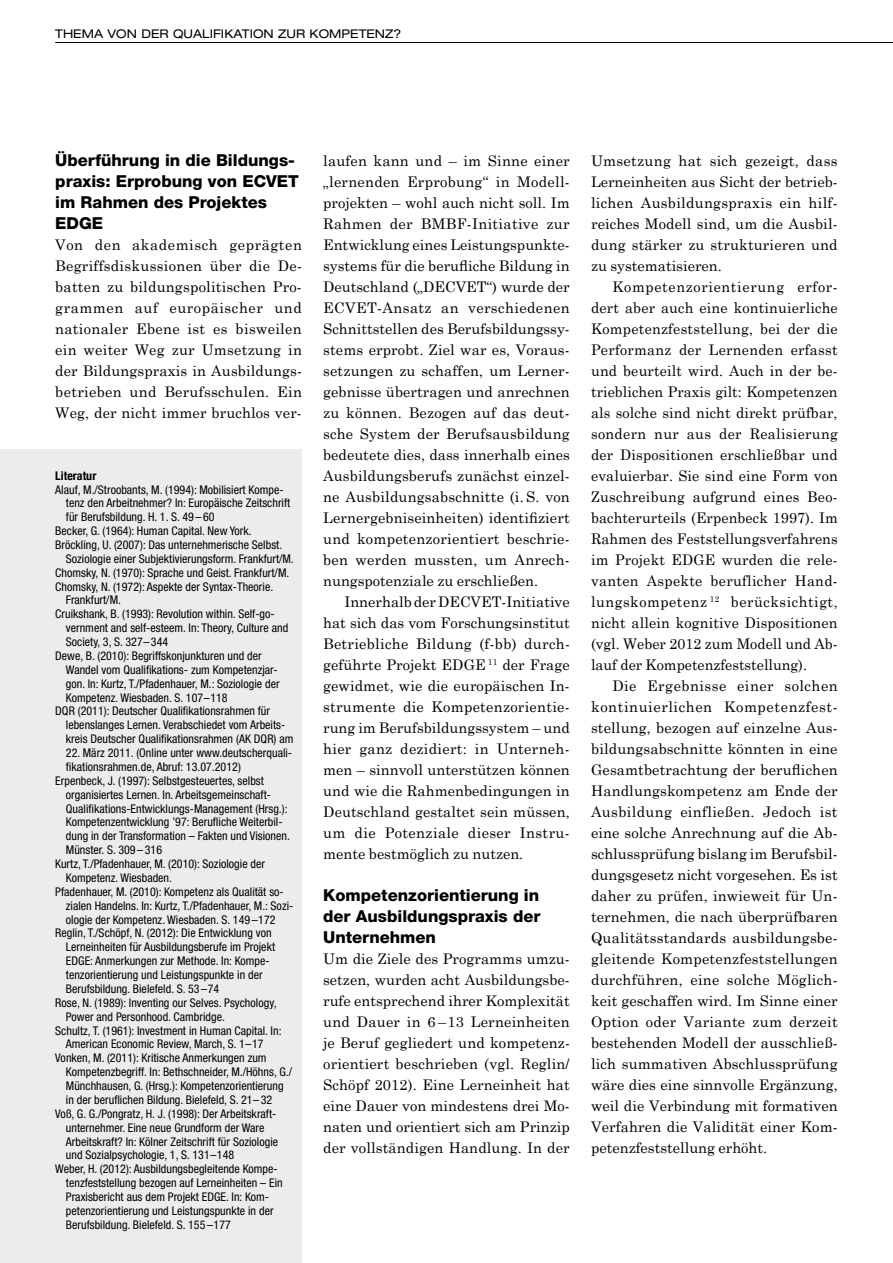
<style>
.page{position:relative;width:893px;height:1263px;background:#fff}
.page>*{position:absolute;margin:0;border:0;box-sizing:border-box;transform-origin:0 0}
.t1{font:800 16.5px/21px "Helvetica Neue";color:#000}
.t2{font:14.7px/21px "Century Schoolbook";letter-spacing:.005em;color:#000;text-align:justify}
.t3{font:condensed 12px "Helvetica Neue";color:#000}
.t4{font:expanded 12px "Helvetica Neue";color:#000}
.t5{font:700 condensed 12px "Helvetica Neue";color:#000}
</style>
<div class="page">
<hr style="left:55px;top:42px;width:838px;height:1px;background:#000">
<div style="left:0;top:449px;width:302px;height:814px;background:#ececec"></div>
<p class="t4" style="left:55px;top:27px;width:348px">THEMA VON DER QUALIFIKATION ZUR KOMPETENZ?</p>
<p class="t1" style="left:55px;top:149px;width:245px">Überführung in die Bildungs&shy;praxis: Erprobung von ECVET im Rahmen des Projektes<br>EDGE</p>
<p class="t2" style="left:55px;top:234px;width:248px">Von den akademisch geprägten Begriffsdiskussionen über die De&shy;batten zu bildungspolitischen Pro&shy;grammen auf europäischer und nationaler Ebene ist es bisweilen ein weiter Weg zur Umsetzung in der Bildungspraxis in Ausbildungs&shy;betrieben und Berufsschulen. Ein Weg, der nicht immer bruchlos ver-</p>
<p class="t5" style="left:55px;top:468px;width:43px">Literatur</p>
<p class="t3" style="left:55px;top:482px;width:230px">Alauf, M./Stroobants, M. (1994): Mobilisiert Kompe-</p>
<p class="t3" style="left:66px;top:496px;width:226px">tenz den Arbeitnehmer? In: Europäische Zeitschrift</p>
<p class="t3" style="left:66px;top:510px;width:150px">für Berufsbildung. H. 1. S. 49 – 60</p>
<p class="t3" style="left:55px;top:524px;width:198px">Becker, G. (1964): Human Capital. New York.</p>
<p class="t3" style="left:55px;top:538px;width:228px">Bröckling, U. (2007): Das unternehmerische Selbst.</p>
<p class="t3" style="left:66px;top:552px;width:229px">Soziologie einer Subjektivierungsform. Frankfurt/M.</p>
<p class="t3" style="left:55px;top:565px;width:236px">Chomsky, N. (1970): Sprache und Geist. Frankfurt/M.</p>
<p class="t3" style="left:55px;top:579px;width:219px">Chomsky, N. (1972): Aspekte der Syntax-Theorie.</p>
<p class="t3" style="left:66px;top:593px;width:57px">Frankfurt/M.</p>
<p class="t3" style="left:55px;top:607px;width:221px">Cruikshank, B. (1993): Revolution within. Self-go-</p>
<p class="t3" style="left:66px;top:621px;width:224px">vernment and self-esteem. In: Theory, Culture and</p>
<p class="t3" style="left:66px;top:635px;width:104px">Society, 3, S. 327– 344</p>
<p class="t3" style="left:55px;top:649px;width:208px">Dewe, B. (2010): Begriffskonjunkturen und der</p>
<p class="t3" style="left:66px;top:663px;width:213px">Wandel vom Qualifikations- zum Kompetenzjar-</p>
<p class="t3" style="left:66px;top:676px;width:215px">gon. In: Kurtz, T./Pfadenhauer, M.: Soziologie der</p>
<p class="t3" style="left:66px;top:690px;width:163px">Kompetenz. Wiesbaden. S. 107–118</p>
<p class="t3" style="left:55px;top:704px;width:216px">DQR (2011): Deutscher Qualifikationsrahmen für</p>
<p class="t3" style="left:66px;top:718px;width:221px">lebenslanges Lernen. Verabschiedet vom Arbeits-</p>
<p class="t3" style="left:66px;top:732px;width:229px">kreis Deutscher Qualifikationsrahmen (AK DQR) am</p>
<p class="t3" style="left:66px;top:746px;width:228px">22. März 2011. (Online unter www.deutscherquali-</p>
<p class="t3" style="left:66px;top:760px;width:176px">fikationsrahmen.de, Abruf: 13.07.2012)</p>
<p class="t3" style="left:55px;top:774px;width:210px">Erpenbeck, J. (1997): Selbstgesteuertes, selbst</p>
<p class="t3" style="left:66px;top:787px;width:207px">organisiertes Lernen. In. Arbeitsgemeinschaft-</p>
<p class="t3" style="left:66px;top:801px;width:223px">Qualifikations-Entwicklungs-Management (Hrsg.):</p>
<p class="t3" style="left:66px;top:815px;width:218px">Kompetenzentwicklung ’97: Berufliche Weiterbil-</p>
<p class="t3" style="left:66px;top:829px;width:225px">dung in der Transformation – Fakten und Visionen.</p>
<p class="t3" style="left:66px;top:843px;width:98px">Münster. S. 309 – 316</p>
<p class="t3" style="left:55px;top:857px;width:211px">Kurtz, T./Pfadenhauer, M. (2010): Soziologie der</p>
<p class="t3" style="left:66px;top:871px;width:108px">Kompetenz. Wiesbaden.</p>
<p class="t3" style="left:55px;top:885px;width:230px">Pfadenhauer, M. (2010): Kompetenz als Qualität so-</p>
<p class="t3" style="left:66px;top:898px;width:229px">zialen Handelns. In: Kurtz, T./Pfadenhauer, M.: Sozi-</p>
<p class="t3" style="left:66px;top:912px;width:211px">ologie der Kompetenz. Wiesbaden. S. 149 –172</p>
<p class="t3" style="left:55px;top:926px;width:218px">Reglin, T./Schöpf, N. (2012): Die Entwicklung von</p>
<p class="t3" style="left:66px;top:940px;width:211px">Lerneinheiten für Ausbildungsberufe im Projekt</p>
<p class="t3" style="left:66px;top:954px;width:205px">EDGE: Anmerkungen zur Methode. In: Kompe-</p>
<p class="t3" style="left:66px;top:968px;width:198px">tenzorientierung und Leistungspunkte in der</p>
<p class="t3" style="left:66px;top:982px;width:155px">Berufsbildung. Bielefeld. S. 53 –74</p>
<p class="t3" style="left:55px;top:996px;width:223px">Rose, N. (1989): Inventing our Selves. Psychology,</p>
<p class="t3" style="left:66px;top:1009px;width:160px">Power and Personhood. Cambridge.</p>
<p class="t3" style="left:55px;top:1023px;width:228px">Schultz, T. (1961): Investment in Human Capital. In:</p>
<p class="t3" style="left:66px;top:1037px;width:199px">American Economic Review, March, S. 1–17</p>
<p class="t3" style="left:55px;top:1051px;width:213px">Vonken, M. (2011): Kritische Anmerkungen zum</p>
<p class="t3" style="left:66px;top:1065px;width:228px">Kompetenzbegriff. In: Bethschneider, M./Höhns, G./</p>
<p class="t3" style="left:66px;top:1079px;width:219px">Münchhausen, G. (Hrsg.): Kompetenzorientierung</p>
<p class="t3" style="left:66px;top:1093px;width:208px">in der beruflichen Bildung. Bielefeld, S. 21– 32</p>
<p class="t3" style="left:55px;top:1106px;width:223px">Voß, G. G./Pongratz, H. J. (1998): Der Arbeitskraft-</p>
<p class="t3" style="left:66px;top:1120px;width:200px">unternehmer. Eine neue Grundform der Ware</p>
<p class="t3" style="left:66px;top:1134px;width:214px">Arbeitskraft? In: Kölner Zeitschrift für Soziologie</p>
<p class="t3" style="left:66px;top:1148px;width:170px">und Sozialpsychologie, 1, S. 131–148</p>
<p class="t3" style="left:55px;top:1162px;width:224px">Weber, H. (2012): Ausbildungsbegleitende Kompe-</p>
<p class="t3" style="left:66px;top:1176px;width:218px">tenzfeststellung bezogen auf Lerneinheiten – Ein</p>
<p class="t3" style="left:66px;top:1190px;width:205px">Praxisbericht aus dem Projekt EDGE. In: Kom-</p>
<p class="t3" style="left:66px;top:1204px;width:209px">petenzorientierung und Leistungspunkte in der</p>
<p class="t3" style="left:66px;top:1217px;width:166px">Berufsbildung. Bielefeld. S. 155 –177</p>
<p class="t2" style="left:323px;top:150px;width:248px">laufen kann und – im Sinne einer „lernenden Erprobung“ in Modell&shy;projekten – wohl auch nicht soll. Im Rahmen der BMBF-Initiative zur Entwicklung eines Leistungspunkte&shy;systems für die berufliche Bildung in Deutschland („DECVET“) wurde der ECVET-Ansatz an verschiedenen Schnittstellen des Berufsbildungssy&shy;stems erprobt. Ziel war es, Voraus&shy;setzungen zu schaffen, um Lerner&shy;gebnisse übertragen und anrechnen zu können. Bezogen auf das deut&shy;sche System der Berufsausbildung bedeutete dies, dass innerhalb eines Ausbildungsberufs zunächst einzel&shy;ne Ausbildungsabschnitte (i.S. von Lernergebniseinheiten) identifiziert und kompetenzorientiert beschrie&shy;ben werden mussten, um Anrech&shy;nungspotenziale zu erschließen.</p>
<p class="t2" style="left:323px;top:591px;width:248px;text-indent:21px">Innerhalb der DECVET-Initiative hat sich das vom Forschungsinstitut Betriebliche Bildung (f-bb) durch&shy;geführte Projekt EDGE <sup>11</sup> der Frage gewidmet, wie die europäischen In&shy;strumente die Kompetenzorientie&shy;rung im Berufsbildungssystem – und hier ganz dezidiert: in Unterneh&shy;men – sinnvoll unterstützen können und wie die Rahmenbedingungen in Deutschland gestaltet sein müssen, um die Potenziale dieser Instru&shy;mente bestmöglich zu nutzen.</p>
<p class="t1" style="left:323px;top:884px;width:219px;text-align:justify">Kompetenzorientierung in der Ausbildungspraxis der Unternehmen</p>
<p class="t2" style="left:323px;top:948px;width:248px">Um die Ziele des Programms umzu&shy;setzen, wurden acht Ausbildungsbe&shy;rufe entsprechend ihrer Komplexität und Dauer in 6 –13 Lerneinheiten je Beruf gegliedert und kompetenz&shy;orientiert beschrieben (vgl. Reglin/ Schöpf 2012). Eine Lerneinheit hat eine Dauer von mindestens drei Mo&shy;naten und orientiert sich am Prinzip der vollständigen Handlung. In der</p>
<p class="t2" style="left:591px;top:150px;width:248px">Umsetzung hat sich gezeigt, dass Lerneinheiten aus Sicht der betrieb&shy;lichen Ausbildungspraxis ein hilf&shy;reiches Modell sind, um die Ausbil&shy;dung stärker zu strukturieren und zu systematisieren.</p>
<p class="t2" style="left:591px;top:276px;width:248px;text-indent:21px">Kompetenzorientierung erfor&shy;dert aber auch eine kontinuierliche Kompetenzfeststellung, bei der die Performanz der Lernenden erfasst und beurteilt wird. Auch in der be&shy;trieblichen Praxis gilt: Kompetenzen als solche sind nicht direkt prüfbar, sondern nur aus der Realisierung der Dispositionen erschließbar und evaluierbar. Sie sind eine Form von Zuschreibung aufgrund eines Beo&shy;bachterurteils (Erpenbeck 1997). Im Rahmen des Feststellungsverfahrens im Projekt EDGE wurden die rele&shy;vanten Aspekte beruflicher Hand&shy;lungskompetenz <sup>12</sup> berücksichtigt, nicht allein kognitive Dispositionen (vgl. Weber 2012 zum Modell und Ab&shy;lauf der Kompetenzfeststellung).</p>
<p class="t2" style="left:591px;top:675px;width:248px;text-indent:21px">Die Ergebnisse einer solchen kontinuierlichen Kompetenzfest&shy;stellung, bezogen auf einzelne Aus&shy;bildungsabschnitte könnten in eine Gesamtbetrachtung der beruflichen Handlungskompetenz am Ende der Ausbildung einfließen. Jedoch ist eine solche Anrechnung auf die Ab&shy;schlussprüfung bislang im Berufsbil&shy;dungsgesetz nicht vorgesehen. Es ist daher zu prüfen, inwieweit für Un&shy;ternehmen, die nach überprüfbaren Qualitätsstandards ausbildungsbe&shy;gleitende Kompetenzfeststellungen durchführen, eine solche Möglich&shy;keit geschaffen wird. Im Sinne einer Option oder Variante zum derzeit bestehenden Modell der ausschließ&shy;lich summativen Abschlussprüfung wäre dies eine sinnvolle Ergänzung, weil die Verbindung mit formativen Verfahren die Validität einer Kom&shy;petenzfeststellung erhöht.</p>
</div>
